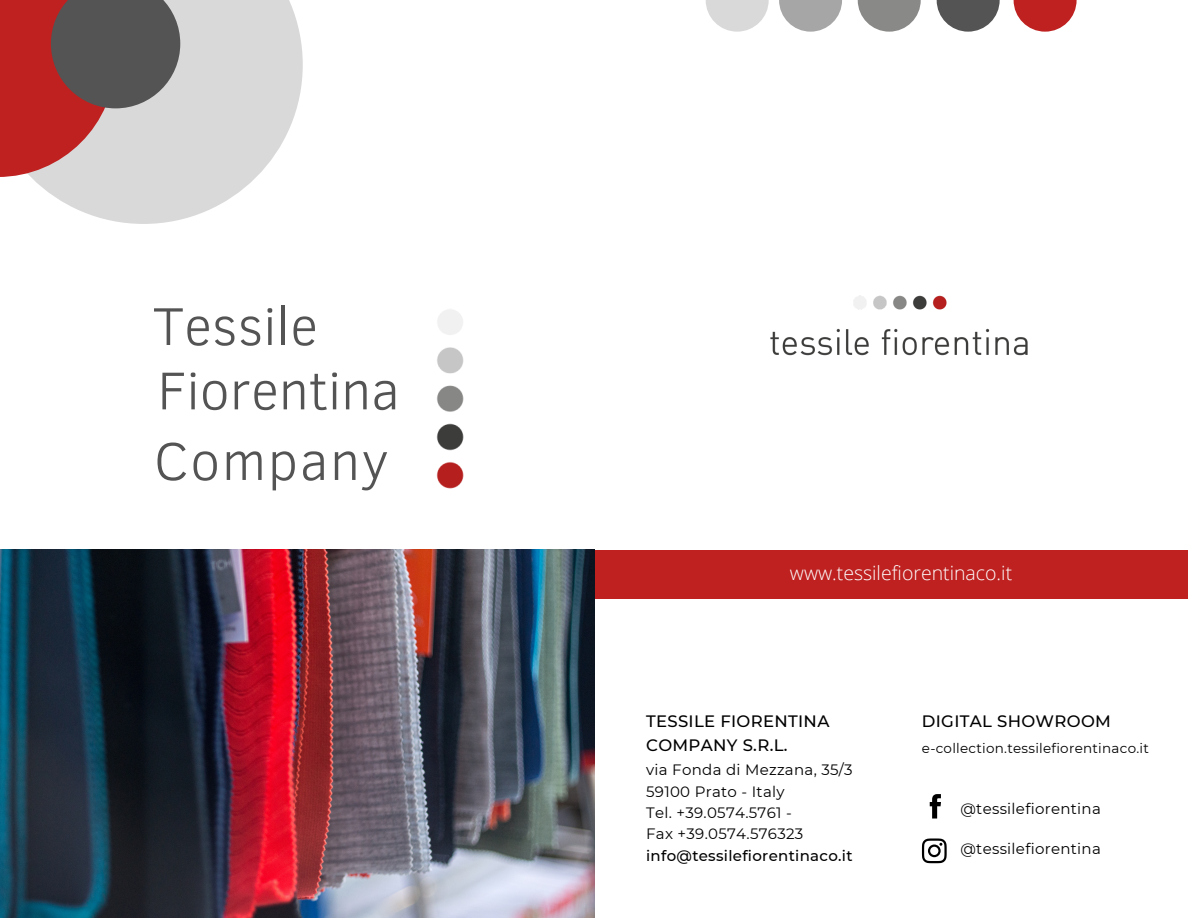
<style>
.page{position:relative;width:1188px;height:918px;background:#fff}
.page>*{position:absolute;margin:0;border:0;box-sizing:border-box;transform-origin:0 0}
.t1{font:300 54.3px "Clear Sans";color:#545454}
.t2{font:300 54.3px "Clear Sans";letter-spacing:.03em;color:#545454}
.t3{font:300 19.5px "Open Sans";color:#fff}
.t4{font:500 16.5px "Montserrat";letter-spacing:.02em;color:#000}
.t5{font:15px "Montserrat";letter-spacing:.02em;color:#000}
.t6{font:500 15px "Montserrat";letter-spacing:.02em;color:#000}
.t7{font:13.5px "Montserrat";letter-spacing:.02em;color:#000}
</style>
<div class="page">
<svg style="left:31px;top:0;width:272px;height:224px;fill:#d9d9d9"></svg>
<img style="left:436px;top:309px;width:28px;height:180px">
<svg style="left:0;top:0;width:180px;height:177px;background:#9e6463"></svg>
<svg style="left:930px;top:794px;width:11px;height:25px"></svg>
<svg style="left:922px;top:838px;width:25px;height:25px"></svg>
<div style="left:594px;top:550px;width:594px;height:48px;background:#be2120"></div>
<img style="left:770px;top:295px;width:258px;height:61px">
<svg style="left:779px;top:0;width:63px;height:32px"></svg>
<svg style="left:937px;top:0;width:63px;height:32px"></svg>
<svg style="left:858px;top:0;width:63px;height:32px"></svg>
<svg style="left:1014px;top:0;width:63px;height:32px"></svg>
<svg style="left:706px;top:0;width:63px;height:32px"></svg>
<img style="left:0;top:550px;width:594px;height:368px">
<p class="t1" style="left:153px;top:287px;width:167px">Tessile</p>
<p class="t1" style="left:157px;top:351px;width:244px">Fiorentina</p>
<p class="t2" style="left:154px;top:421px;width:237px">Company</p>
<p class="t3" style="left:790px;top:559px;width:224px">www.tessilefiorentinaco.it</p>
<p class="t4" style="left:646px;top:711px;width:185px">TESSILE FIORENTINA</p>
<p class="t4" style="left:646px;top:735px;width:143px">COMPANY S.R.L.</p>
<p class="t7" style="left:922px;top:739px;width:229px">e-collection.tessilefiorentinaco.it</p>
<p class="t4" style="left:922px;top:711px;width:191px">DIGITAL SHOWROOM</p>
<p class="t5" style="left:646px;top:761px;width:208px">via Fonda di Mezzana, 35/3</p>
<p class="t5" style="left:646px;top:782px;width:140px">59100 Prato - Italy</p>
<p class="t5" style="left:646px;top:804px;width:147px">Tel. +39.0574.5761 -</p>
<p class="t5" style="left:646px;top:825px;width:159px">Fax +39.0574.576323</p>
<p class="t6" style="left:646px;top:846px;width:208px">info@tessilefiorentinaco.it</p>
<p class="t5" style="left:961px;top:799px;width:142px">@tessilefiorentina</p>
<p class="t5" style="left:961px;top:839px;width:142px">@tessilefiorentina</p>
</div>
